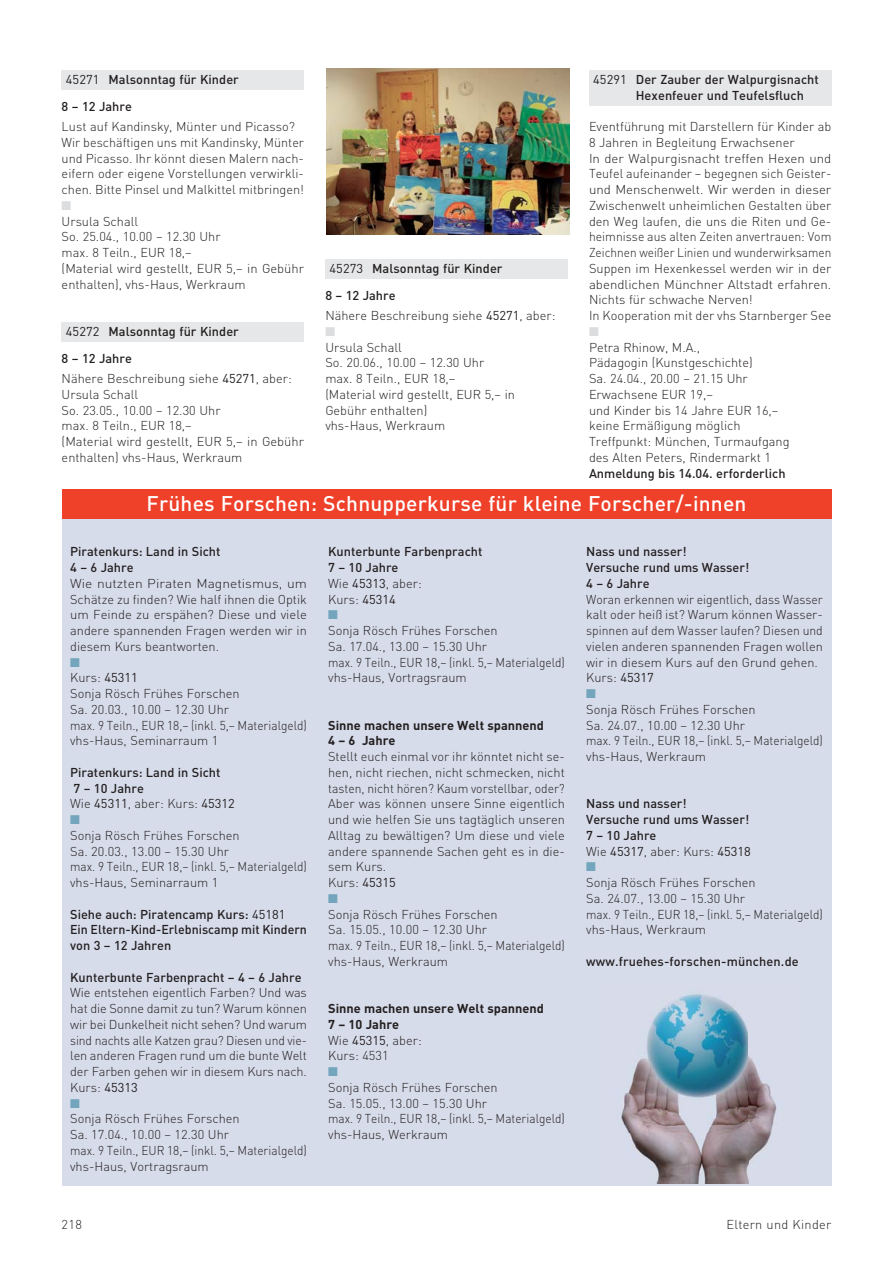
<style>
.page{position:relative;width:893px;height:1263px;background:#fff}
.page>*{position:absolute;margin:0;border:0;box-sizing:border-box;transform-origin:0 0}
.t1{font:500 21px "DIN";letter-spacing:.01em;color:#fff}
.t2{font:300 12.75px/15.8px "DIN";color:#231f20}
.t3{font:500 12.75px/15.8px "DIN";color:#231f20}
.t4{font:300 12.75px/15.8px "DIN";color:#231f20;scale:.95 1}
.t5{font:300 12.75px/15.8px "DIN";color:#231f20;text-align:justify;scale:1.08 1}
.t6{font:700 12.75px/15.8px "DIN";color:#231f20}
.t7{font:300 12.75px "DIN";letter-spacing:.025em;color:#231f20}
.t8{font:12.75px "Zapf Dingbats ITC";color:#73a5bc}
.t9{font:12.75px "Zapf Dingbats ITC";color:#dcddde}
.s1{font-weight:400}
.s2{font-weight:300}
</style>
<div class="page">
<div style="left:62px;top:70px;width:242px;height:20px;background:#e6e7e8"></div>
<div style="left:62px;top:322px;width:242px;height:20px;background:#e6e7e8"></div>
<div style="left:325px;top:259px;width:243px;height:20px;background:#e6e7e8"></div>
<div style="left:589px;top:70px;width:242px;height:20px;background:#e6e7e8"></div>
<div style="left:589px;top:86px;width:242px;height:20px;background:#e6e7e8"></div>
<div style="left:62px;top:490px;width:769px;height:696px;background:#d7dcea"></div>
<div style="left:62px;top:490px;width:769px;height:29px;background:#ef402a"></div>
<img style="left:621px;top:994px;width:156px;height:190px">
<img style="left:327px;top:68px;width:242px;height:167px">
<p class="t3" style="left:62px;top:67px;width:179px;line-height:27px;text-indent:4px"><span class="s1">45271</span> Malsonntag für Kinder<br>8 – 12 Jahre</p>
<p class="t2" style="left:62px;top:120px;width:244px">Lust auf Kandinsky, Münter und Picasso?<br>Wir beschäftigen uns mit Kandinsky, Münter und Picasso. Ihr könnt diesen Malern nach&shy;eifern oder eigene Vorstellungen verwirkli&shy;chen. Bitte Pinsel und Malkittel mitbringen!</p>
<p class="t9" style="left:62px;top:199px;width:11px">■</p>
<p class="t2" style="left:62px;top:215px;width:244px">Ursula Schall<br>So. 25.04., 10.00 – 12.30 Uhr<br>max. 8 Teiln., EUR 18,–<br>(Material wird gestellt, EUR 5,– in Gebühr enthalten), vhs-Haus, Werkraum</p>
<p class="t3" style="left:62px;top:319px;width:179px;line-height:27px;text-indent:4px"><span class="s1">45272</span> Malsonntag für Kinder<br>8 – 12 Jahre</p>
<p class="t2" style="left:62px;top:372px;width:244px">Nähere Beschreibung siehe <span class="s1">45271</span>, aber:<br>Ursula Schall<br>So. 23.05., 10.00 – 12.30 Uhr<br>max. 8 Teiln., EUR 18,–<br>(Material wird gestellt, EUR 5,– in Gebühr enthalten) vhs-Haus, Werkraum</p>
<p class="t3" style="left:325px;top:256px;width:179px;line-height:27px;text-indent:4px"><span class="s1">45273</span> Malsonntag für Kinder<br>8 – 12 Jahre</p>
<p class="t2" style="left:325px;top:309px;width:232px">Nähere Beschreibung siehe <span class="s1">45271</span>, aber:</p>
<p class="t9" style="left:325px;top:325px;width:11px">■</p>
<p class="t2" style="left:325px;top:341px;width:191px">Ursula Schall<br>So. 20.06., 10.00 – 12.30 Uhr<br>max. 8 Teiln., EUR 18,–<br>(Material wird gestellt, EUR 5,– in<br>Gebühr enthalten)<br>vhs-Haus, Werkraum</p>
<p class="t3" style="left:636px;top:73px;width:185px;text-indent:-43px"><span class="s1">45291</span> Der Zauber der Walpurgisnacht<br>Hexenfeuer und Teufelsfluch</p>
<p class="t2" style="left:589px;top:120px;width:244px">Eventführung mit Darstellern für Kinder ab 8 Jahren in Begleitung Erwachsener<br>In der Walpurgisnacht treffen Hexen und Teufel aufeinander – begegnen sich Geister&shy;und Menschenwelt. Wir werden in dieser Zwischenwelt unheimlichen Gestalten über den Weg laufen, die uns die Riten und Ge&shy;heimnisse aus alten Zeiten anvertrauen: Vom Zeichnen weißer Linien und wunderwirksamen Suppen im Hexenkessel werden wir in der abendlichen Münchner Altstadt erfahren.<br>Nichts für schwache Nerven!<br>In Kooperation mit der vhs Starnberger See</p>
<p class="t9" style="left:589px;top:325px;width:11px">■</p>
<p class="t2" style="left:589px;top:341px;width:202px">Petra Rhinow, M.A.,<br>Pädagogin (Kunstgeschichte)<br>Sa. 24.04., 20.00 – 21.15 Uhr<br>Erwachsene EUR 19,–<br>und Kinder bis 14 Jahre EUR 16,– keine Ermäßigung möglich<br>Treffpunkt: München, Turmaufgang des Alten Peters, Rindermarkt 1</p>
<p class="t3" style="left:589px;top:467px;width:198px">Anmeldung bis 14.04. erforderlich</p>
<h1 class="t1" style="left:147px;top:496px;width:601px">Frühes Forschen: Schnupperkurse für kleine Forscher/-innen</h1>
<p class="t3" style="left:70px;top:545px;width:152px">Piratenkurs: Land in Sicht<br>4 – 6 Jahre</p>
<p class="t5" style="left:70px;top:577px;width:221px">Wie nutzten Piraten Magnetismus, um Schätze zu finden? Wie half ihnen die Optik um Feinde zu erspähen? Diese und viele andere spannenden Fragen werden wir in diesem Kurs beantworten.</p>
<p class="t8" style="left:70px;top:656px;width:11px">■</p>
<p class="t2" style="left:70px;top:671px;width:238px">Kurs: <span class="s1">45311<br></span>Sonja Rösch Frühes Forschen<br>Sa. 20.03., 10.00 – 12.30 Uhr<br>max. 9 Teiln., EUR 18,– (inkl. 5,– Materialgeld) vhs-Haus, Seminarraum 1</p>
<p class="t3" style="left:70px;top:766px;width:166px">Piratenkurs: Land in Sicht<br>7 – 10 Jahre<br><span class="s2">Wie</span> <span class="s1">45311</span><span class="s2">, aber: Kurs:</span> <span class="s1">45312</span></p>
<p class="t8" style="left:70px;top:814px;width:11px">■</p>
<p class="t2" style="left:70px;top:829px;width:238px">Sonja Rösch Frühes Forschen<br>Sa. 20.03., 13.00 – 15.30 Uhr<br>max. 9 Teiln., EUR 18,– (inkl. 5,– Materialgeld) vhs-Haus, Seminarraum 1</p>
<p class="t3" style="left:70px;top:908px;width:238px">Siehe auch: Piratencamp Kurs: <span class="s1">45181<br></span>Ein Eltern-Kind-Erlebniscamp mit Kindern von 3 – 12 Jahren</p>
<p class="t3" style="left:70px;top:971px;width:233px">Kunterbunte Farbenpracht – 4 – 6 Jahre</p>
<p class="t2" style="left:70px;top:986px;width:238px;text-align:justify">Wie entstehen eigentlich Farben? Und was hat die Sonne damit zu tun? Warum können wir bei Dunkelheit nicht sehen? Und warum sind nachts alle Katzen grau? Diesen und vie&shy;len anderen Fragen rund um die bunte Welt der Farben gehen wir in diesem Kurs nach.<br>Kurs: <span class="s1">45313</span></p>
<p class="t8" style="left:70px;top:1097px;width:11px">■</p>
<p class="t2" style="left:70px;top:1112px;width:238px">Sonja Rösch Frühes Forschen<br>Sa. 17.04., 10.00 – 12.30 Uhr<br>max. 9 Teiln., EUR 18,– (inkl. 5,– Materialgeld) vhs-Haus, Vortragsraum</p>
<p class="t3" style="left:328px;top:545px;width:156px">Kunterbunte Farbenpracht<br>7 – 10 Jahre<br><span class="s2">Wie</span> <span class="s1">45313</span><span class="s2">, aber:<br>Kurs:</span> <span class="s1">45314</span></p>
<p class="t8" style="left:328px;top:609px;width:11px">■</p>
<p class="t2" style="left:328px;top:624px;width:238px">Sonja Rösch Frühes Forschen<br>Sa. 17.04., 13.00 – 15.30 Uhr<br>max. 9 Teiln., EUR 18,– (inkl. 5,– Materialgeld) vhs-Haus, Vortragsraum</p>
<p class="t6" style="left:328px;top:718px;width:217px">Sinne machen unsere Welt spannend<br>4 – 6 Jahre</p>
<p class="t2" style="left:328px;top:750px;width:238px">Stellt euch einmal vor ihr könntet nicht se&shy;hen, nicht riechen, nicht schmecken, nicht tasten, nicht hören? Kaum vorstellbar, oder?<br>Aber was können unsere Sinne eigentlich und wie helfen Sie uns tagtäglich unseren Alltag zu bewältigen? Um diese und viele andere spannende Sachen geht es in die&shy;sem Kurs.<br>Kurs: <span class="s1">45315</span></p>
<p class="t8" style="left:328px;top:892px;width:11px">■</p>
<p class="t2" style="left:328px;top:908px;width:238px">Sonja Rösch Frühes Forschen<br>Sa. 15.05., 10.00 – 12.30 Uhr<br>max. 9 Teiln., EUR 18,– (inkl. 5,– Materialgeld) vhs-Haus, Werkraum</p>
<p class="t6" style="left:328px;top:1002px;width:217px">Sinne machen unsere Welt spannend<br>7 – 10 Jahre<br><span class="s2">Wie</span> <span class="s1">45315</span><span class="s2">, aber:<br>Kurs: 4531</span></p>
<p class="t8" style="left:328px;top:1066px;width:11px">■</p>
<p class="t2" style="left:328px;top:1081px;width:238px">Sonja Rösch Frühes Forschen<br>Sa. 15.05., 13.00 – 15.30 Uhr<br>max. 9 Teiln., EUR 18,– (inkl. 5,– Materialgeld) vhs-Haus, Werkraum</p>
<p class="t3" style="left:586px;top:545px;width:165px">Nass und nasser!<br>Versuche rund ums Wasser!<br>4 – 6 Jahre</p>
<p class="t4" style="left:586px;top:593px;width:251px">Woran erkennen wir eigentlich, dass Wasser kalt oder heiß ist? Warum können Wasser&shy;spinnen auf dem Wasser laufen? Diesen und vielen anderen spannenden Fragen wollen wir in diesem Kurs auf den Grund gehen.<br>Kurs: <span class="s1">45317</span></p>
<p class="t8" style="left:586px;top:688px;width:11px">■</p>
<p class="t2" style="left:586px;top:703px;width:238px">Sonja Rösch Frühes Forschen<br>Sa. 24.07., 10.00 – 12.30 Uhr<br>max. 9 Teiln., EUR 18,– (inkl. 5,– Materialgeld) vhs-Haus, Werkraum</p>
<p class="t3" style="left:586px;top:797px;width:166px">Nass und nasser!<br>Versuche rund ums Wasser!<br>7 – 10 Jahre<br><span class="s2">Wie</span> <span class="s1">45317</span><span class="s2">, aber: Kurs:</span> <span class="s1">45318</span></p>
<p class="t8" style="left:586px;top:861px;width:11px">■</p>
<p class="t2" style="left:586px;top:876px;width:238px">Sonja Rösch Frühes Forschen<br>Sa. 24.07., 13.00 – 15.30 Uhr<br>max. 9 Teiln., EUR 18,– (inkl. 5,– Materialgeld) vhs-Haus, Werkraum</p>
<p class="t3" style="left:586px;top:955px;width:214px">www.fruehes-forschen-münchen.de</p>
<p class="t2" style="left:62px;top:1218px;width:22px">218</p>
<p class="t7" style="left:726px;top:1220px;width:106px">Eltern und Kinder</p>
</div>
